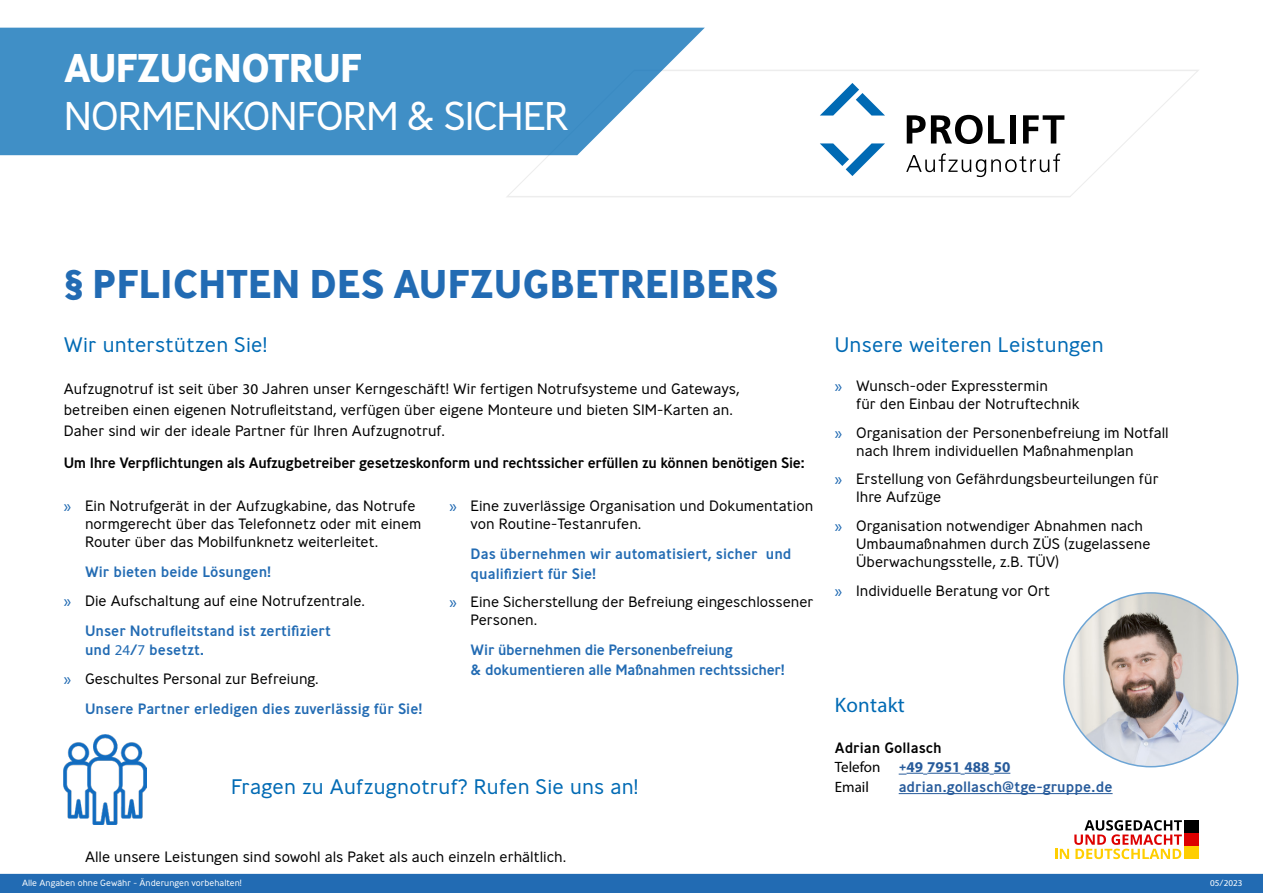
<style>
.page{position:relative;width:1263px;height:893px;background:#fff}
.page>*{position:absolute;margin:0;border:0;box-sizing:border-box;transform-origin:0 0}
.HeadlineTitel{font:700 40.05px "Ministry";color:#226bb3}
.HeadlineTitel-2{font:300 40.05px "Ministry";letter-spacing:-.03em;color:#fff}
.HeadlineTitel-3{font:700 40.05px "Ministry";letter-spacing:-.03em;color:#fff}
.Ü2{font:300 21px "Ministry";letter-spacing:.01em;color:#006ab4}
.Ü2-2{font:21px "Myriad Variable Concept";letter-spacing:.01em;color:#006ab4}
.Lauftext{font:300 15px/18px "Ministry";color:#000}
.Einr_Lösung{font:500 15px/19.5px "Ministry";color:#226bb3}
.Lauftext-2{font:500 15px "Ministry";letter-spacing:-.02em;color:#000}
.Einr_Lösung-2{font:500 15px/19.5px "Ministry";letter-spacing:-.02em;color:#226bb3}
.Lauftext_Medium{font:500 15px/19.5px "Ministry";color:#000}
.Lauftext_Medium-2{font:500 15px "Ministry";color:#275b9b}
.FormNr{font:300 9px "Ministry";color:#fff}
.FormNr-2{font:9px "Myriad Variable Concept";color:#fff;scale:1.1 1}
.s1{font-family:"Myriad Variable Concept";font-weight:400}
.s2{font-family:"Gill Sans";font-weight:400;color:#226bb3}
.s3{color:#275b9b}
.s4{font-family:"Myriad Variable Concept";font-weight:400;color:#275b9b}
.s5{font-family:"Ministry";font-weight:300}
</style>
<div class="page">
<svg style="left:504px;top:70px;width:695px;height:127px"></svg>
<svg style="left:906px;top:153px;width:154px;height:24px"></svg>
<svg style="left:907px;top:115px;width:97px;height:29px"></svg>
<div style="left:1010px;top:115px;width:5px;height:29px;background:#000"></div>
<svg style="left:1023px;top:115px;width:41px;height:29px"></svg>
<svg style="left:820px;top:83px;width:65px;height:33px"></svg>
<svg style="left:820px;top:143px;width:65px;height:33px"></svg>
<svg style="left:0;top:28px;width:705px;height:127px;background:#539acb"></svg>
<div style="left:0;top:874px;width:1263px;height:19px;background:#226bb3"></div>
<svg style="left:1055px;top:820px;width:127px;height:39px"></svg>
<div style="left:1184px;top:820px;width:15px;height:39px;background:#000"></div>
<div style="left:1184px;top:833px;width:15px;height:26px;background:#d00"></div>
<div style="left:1184px;top:846px;width:15px;height:13px;background:#ffce00"></div>
<svg style="left:899px;top:773px;width:28px;height:2px"></svg>
<hr style="left:927px;top:773px;width:33px;height:1px;background:#275b9b">
<svg style="left:960px;top:773px;width:50px;height:2px"></svg>
<hr style="left:899px;top:793px;width:213px;height:1px;background:#275b9b">
<img style="left:64px;top:735px;width:82px;height:89px">
<img style="left:1064px;top:593px;width:174px;height:174px;border-radius:87px">
<p class="HeadlineTitel-3" style="left:64px;top:42px;width:300px">AUFZUGNOTRUF</p>
<p class="HeadlineTitel-2" style="left:64px;top:91px;width:506px">NORMENKONFORM &amp; SICHER</p>
<p class="HeadlineTitel" style="left:64px;top:258px;width:717px">§ PFLICHTEN DES AUFZUGBETREIBERS</p>
<p class="Ü2" style="left:64px;top:331px;width:205px">Wir unterstützen Sie!</p>
<p class="Lauftext" style="left:64px;top:378px;width:677px;line-height:21px">Aufzugnotruf ist seit über <span class="s1">30</span> Jahren unser Kerngeschäft! Wir fertigen Notrufsysteme und Gateways, betreiben einen eigenen Notrufleitstand, verfügen über eigene Monteure und bieten SIM-Karten an.<br>Daher sind wir der ideale Partner für Ihren Aufzugnotruf.</p>
<p class="Lauftext-2" style="left:64px;top:453px;width:743px">Um Ihre Verpflichtungen als Aufzugbetreiber gesetzeskonform und rechtssicher erfüllen zu können benötigen Sie:</p>
<p class="Lauftext" style="left:85px;top:496px;width:338px;text-indent:-21px"><span class="s2">»</span> Ein Notrufgerät in der Aufzugkabine, das Notrufe normgerecht über das Telefonnetz oder mit einem<br>Router über das Mobilfunknetz weiterleitet.</p>
<p class="Einr_Lösung" style="left:85px;top:562px;width:188px">Wir bieten beide Lösungen!</p>
<p class="Lauftext" style="left:64px;top:591px;width:303px"><span class="s2">»</span> Die Aufschaltung auf eine Notrufzentrale.</p>
<p class="Einr_Lösung" style="left:85px;top:620px;width:247px">Unser Notrufleitstand ist zertifiziert und <span class="s1">24</span>/<span class="s1">7</span> besetzt.</p>
<p class="Lauftext" style="left:64px;top:669px;width:256px"><span class="s2">»</span> Geschultes Personal zur Befreiung.</p>
<p class="Einr_Lösung" style="left:85px;top:699px;width:339px">Unsere Partner erledigen dies zuverlässig für Sie!</p>
<p class="Lauftext" style="left:471px;top:496px;width:344px;text-indent:-21px"><span class="s2">»</span> Eine zuverlässige Organisation und Dokumentation von Routine-Testanrufen.</p>
<p class="Einr_Lösung" style="left:471px;top:544px;width:322px">Das übernehmen wir automatisiert, sicher und qualifiziert für Sie!</p>
<p class="Lauftext" style="left:471px;top:593px;width:344px;text-indent:-21px"><span class="s2">»</span> Eine Sicherstellung der Befreiung eingeschlossener<br>Personen.</p>
<p class="Einr_Lösung-2" style="left:471px;top:640px;width:316px">Wir übernehmen die Personenbefreiung<br>&amp; dokumentieren alle Maßnahmen rechtssicher!</p>
<p class="Ü2" style="left:231px;top:774px;width:409px">Fragen zu Aufzugnotruf? Rufen Sie uns an!</p>
<p class="Lauftext" style="left:85px;top:848px;width:483px">Alle unsere Leistungen sind sowohl als Paket als auch einzeln erhältlich.</p>
<p class="Ü2" style="left:835px;top:331px;width:270px">Unsere weiteren Leistungen</p>
<p class="Lauftext" style="left:856px;top:377px;width:225px;text-indent:-21px"><span class="s2">»</span> Wunsch-oder Expresstermin<br>für den Einbau der Notruftechnik</p>
<p class="Lauftext" style="left:856px;top:423px;width:314px;text-indent:-21px"><span class="s2">»</span> Organisation der Personenbefreiung im Notfall nach Ihrem individuellen Maßnahmenplan</p>
<p class="Lauftext" style="left:856px;top:470px;width:304px;text-indent:-21px"><span class="s2">»</span> Erstellung von Gefährdungsbeurteilungen für<br>Ihre Aufzüge</p>
<p class="Lauftext" style="left:856px;top:516px;width:296px;text-indent:-21px"><span class="s2">»</span> Organisation notwendiger Abnahmen nach<br>Umbaumaßnahmen durch ZÜS (zugelassene<br>Überwachungsstelle, z.B. TÜV)</p>
<p class="Lauftext" style="left:835px;top:581px;width:217px"><span class="s2">»</span> Individuelle Beratung vor Ort</p>
<p class="Ü2-2" style="left:835px;top:692px;width:71px">Kontakt</p>
<p class="Lauftext_Medium" style="left:835px;top:737px;width:177px">Adrian Gollasch<br><span class="s1">Telefon</span> <span class="s3">+</span><span class="s4">49 7951 488 50<br></span><span class="s1">Email</span></p>
<p class="Lauftext_Medium-2" style="left:899px;top:777px;width:215px">adrian.gollasch@tge-gruppe.de</p>
<p class="FormNr" style="left:22px;top:878px;width:221px">Alle Angaben ohne Gewähr - Änderungen vorbehalten!</p>
<p class="FormNr-2" style="left:1210px;top:878px;width:31px">05<span class="s5">/</span>2023</p>
</div>
